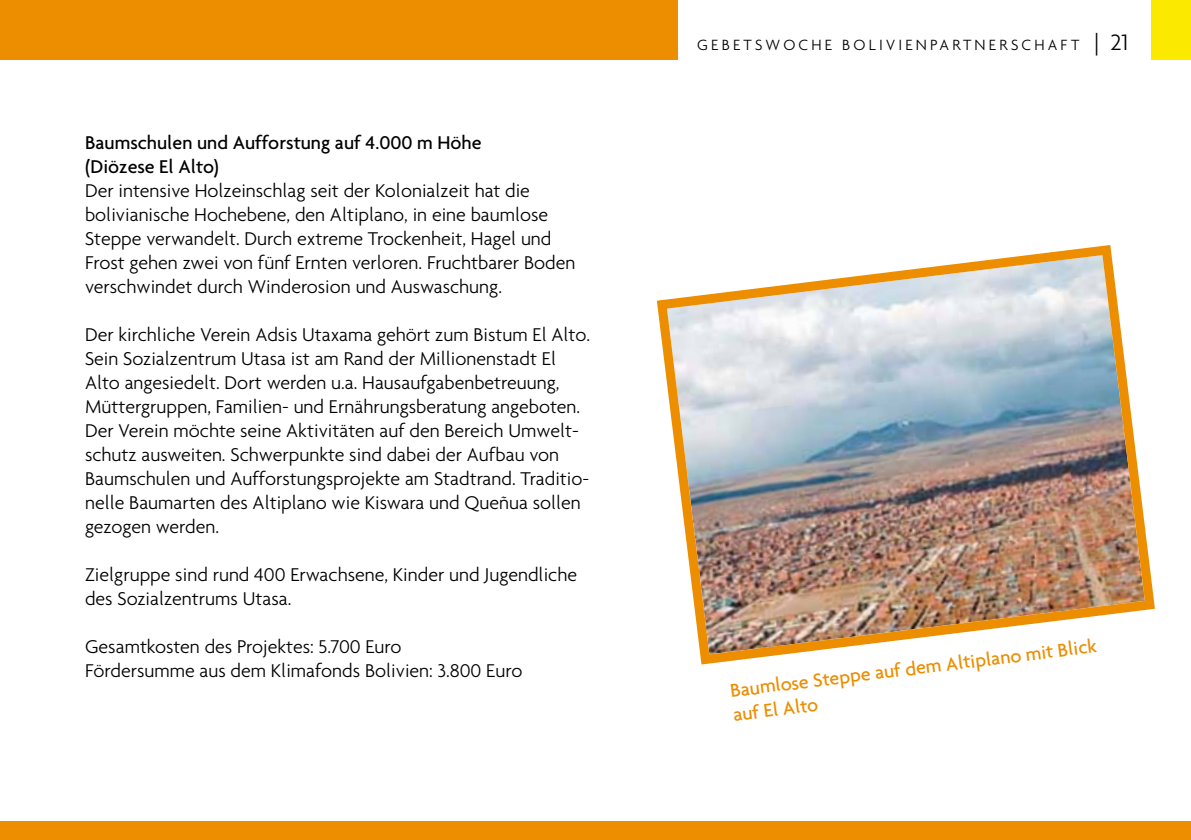
<style>
.page{position:relative;width:1191px;height:840px;background:#fff}
.page>*{position:absolute;margin:0;border:0;box-sizing:border-box;transform-origin:0 0}
.t1{font:300 20px/24px "Agenda";color:#000}
.t2{font:500 20px/24px "Agenda";color:#000}
.t3{font:500 20px/24px "Agenda";color:#ec8e00}
.t4{font:300 16px "Agenda";letter-spacing:.2em;color:#000}
.s1{font-size:24px}
</style>
<div class="page">
<div style="left:0;top:0;width:677px;height:60px;background:#ec8e00"></div>
<div style="left:1151px;top:0;width:40px;height:60px;background:#fce900"></div>
<div style="left:0;top:821px;width:1191px;height:18px;background:#ec8e00"></div>
<img style="left:656px;top:245px;width:499px;height:420px">
<p class="t4" style="left:697px;top:35px;width:433px">Gebetswoche B olivienpartnerschaft <span class="s1">| 21</span></p>
<p class="t2" style="left:85px;top:130px;width:398px">Baumschulen und Aufforstung auf 4.000 m Höhe (Diözese El Alto)</p>
<p class="t1" style="left:85px;top:178px;width:492px">Der intensive Holzeinschlag seit der Kolonialzeit hat die bolivianische Hochebene, den Altiplano, in eine baumlose Steppe verwandelt. Durch extreme Trockenheit, Hagel und Frost gehen zwei von fünf Ernten verloren. Fruchtbarer Boden verschwindet durch Winderosion und Auswaschung.</p>
<p class="t1" style="left:85px;top:322px;width:506px">Der kirchliche Verein Adsis Utaxama gehört zum Bistum El Alto.<br>Sein Sozialzentrum Utasa ist am Rand der Millionenstadt El Alto angesiedelt. Dort werden u.a. Hausaufgabenbetreuung, Müttergruppen, Familien- und Ernährungsberatung angeboten.<br>Der Verein möchte seine Aktivitäten auf den Bereich Umwelt&shy;schutz ausweiten. Schwerpunkte sind dabei der Aufbau von Baumschulen und Aufforstungsprojekte am Stadtrand. Traditio&shy;nelle Baumarten des Altiplano wie Kiswara und Queñua sollen gezogen werden.</p>
<p class="t1" style="left:85px;top:562px;width:493px">Zielgruppe sind rund 400 Erwachsene, Kinder und Jugendliche des Sozialzentrums Utasa.</p>
<p class="t1" style="left:85px;top:634px;width:439px">Gesamtkosten des Projektes: 5.700 Euro<br>Fördersumme aus dem Klimafonds Bolivien: 3.800 Euro</p>
<p class="t3" style="left:729px;top:677px;width:370px;rotate:-7deg">Baumlose Steppe auf dem Altiplano mit Blick auf El Alto</p>
</div>
